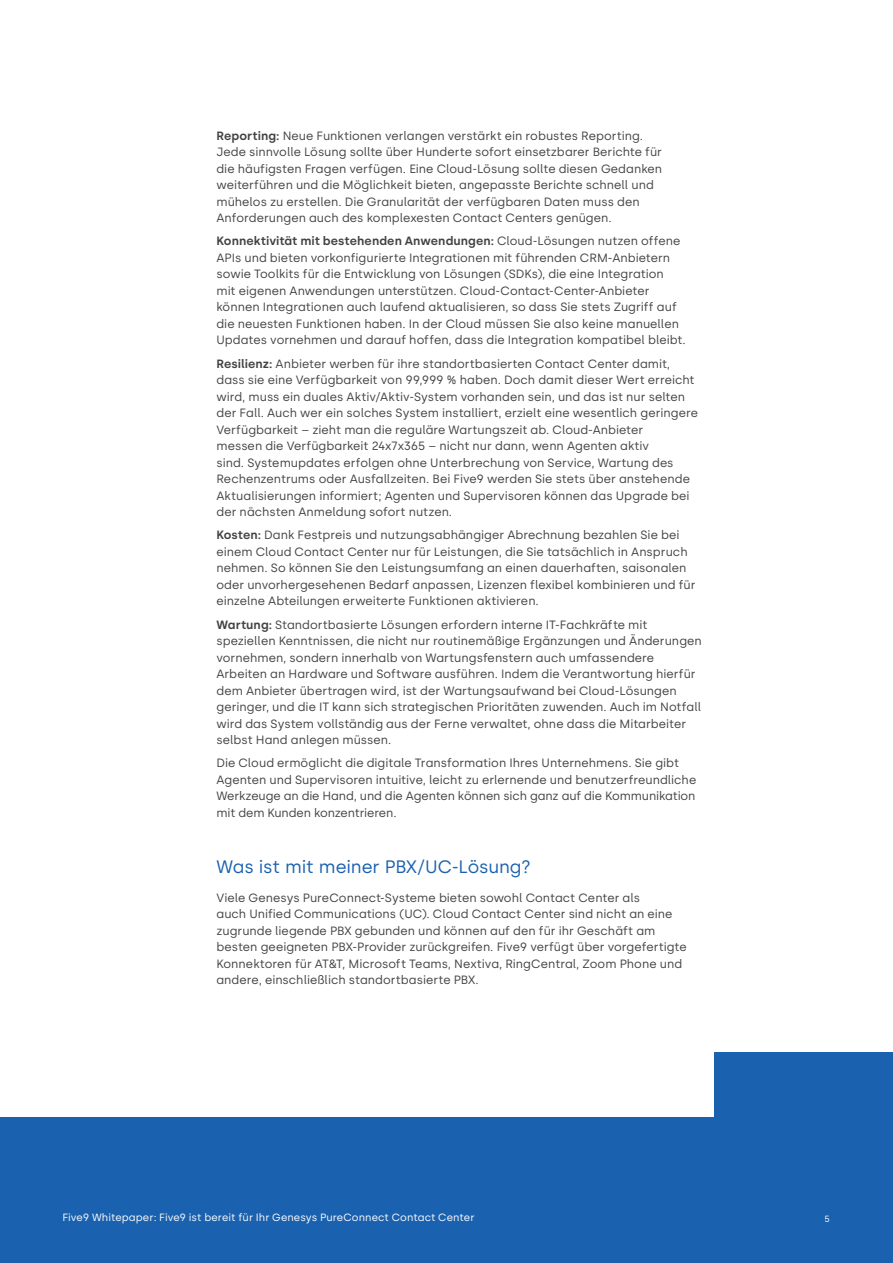
<style>
.page{position:relative;width:893px;height:1263px;background:#fff}
.page>*{position:absolute;margin:0;border:0;box-sizing:border-box;transform-origin:0 0}
.t1{font:18px "Silka";letter-spacing:-.005em;color:#1a61af}
.t2{font:12px/16.5px "Silka";color:#444141}
.t3{font:10.5px "Silka";letter-spacing:.005em;color:#fff}
.t4{font:9px "Silka";color:#fff}
.s1{font-weight:600}
</style>
<div class="page">
<div style="left:715px;top:1053px;width:178px;height:210px;background:#1a61af"></div>
<div style="left:0;top:1117px;width:717px;height:146px;background:#1a61af"></div>
<p class="t2" style="left:216px;top:127px;width:447px"><span class="s1">Reporting:</span> Neue Funktionen verlangen verstärkt ein robustes Reporting.<br>Jede sinnvolle Lösung sollte über Hunderte sofort einsetzbarer Berichte für die häufigsten Fragen verfügen. Eine Cloud-Lösung sollte diesen Gedanken weiterführen und die Möglichkeit bieten, angepasste Berichte schnell und mühelos zu erstellen. Die Granularität der verfügbaren Daten muss den Anforderungen auch des komplexesten Contact Centers genügen.</p>
<p class="t2" style="left:216px;top:233px;width:471px"><span class="s1">Konnektivität mit bestehenden Anwendungen:</span> Cloud-Lösungen nutzen offene APIs und bieten vorkonfigurierte Integrationen mit führenden CRM-Anbietern sowie Toolkits für die Entwicklung von Lösungen (SDKs), die eine Integration mit eigenen Anwendungen unterstützen. Cloud-Contact-Center-Anbieter können Integrationen auch laufend aktualisieren, so dass Sie stets Zugriff auf die neuesten Funktionen haben. In der Cloud müssen Sie also keine manuellen Updates vornehmen und darauf hoffen, dass die Integration kompatibel bleibt.</p>
<p class="t2" style="left:216px;top:355px;width:483px"><span class="s1">Resilienz:</span> Anbieter werben für ihre standortbasierten Contact Center damit, dass sie eine Verfügbarkeit von 99,999 % haben. Doch damit dieser Wert erreicht wird, muss ein duales Aktiv/Aktiv-System vorhanden sein, und das ist nur selten der Fall. Auch wer ein solches System installiert, erzielt eine wesentlich geringere Verfügbarkeit – zieht man die reguläre Wartungszeit ab. Cloud-Anbieter<br>messen die Verfügbarkeit 24x7x365 – nicht nur dann, wenn Agenten aktiv<br>sind. Systemupdates erfolgen ohne Unterbrechung von Service, Wartung des Rechenzentrums oder Ausfallzeiten. Bei Five9 werden Sie stets über anstehende Aktualisierungen informiert; Agenten und Supervisoren können das Upgrade bei der nächsten Anmeldung sofort nutzen.</p>
<p class="t2" style="left:216px;top:527px;width:481px"><span class="s1">Kosten:</span> Dank Festpreis und nutzungsabhängiger Abrechnung bezahlen Sie bei einem Cloud Contact Center nur für Leistungen, die Sie tatsächlich in Anspruch nehmen. So können Sie den Leistungsumfang an einen dauerhaften, saisonalen oder unvorhergesehenen Bedarf anpassen, Lizenzen flexibel kombinieren und für einzelne Abteilungen erweiterte Funktionen aktivieren.</p>
<p class="t2" style="left:216px;top:616px;width:487px"><span class="s1">Wartung:</span> Standortbasierte Lösungen erfordern interne IT-Fachkräfte mit speziellen Kenntnissen, die nicht nur routinemäßige Ergänzungen und Änderungen vornehmen, sondern innerhalb von Wartungsfenstern auch umfassendere Arbeiten an Hardware und Software ausführen. Indem die Verantwortung hierfür dem Anbieter übertragen wird, ist der Wartungsaufwand bei Cloud-Lösungen geringer, und die IT kann sich strategischen Prioritäten zuwenden. Auch im Notfall wird das System vollständig aus der Ferne verwaltet, ohne dass die Mitarbeiter selbst Hand anlegen müssen.</p>
<p class="t2" style="left:216px;top:755px;width:481px">Die Cloud ermöglicht die digitale Transformation Ihres Unternehmens. Sie gibt Agenten und Supervisoren intuitive, leicht zu erlernende und benutzerfreundliche Werkzeuge an die Hand, und die Agenten können sich ganz auf die Kommunikation mit dem Kunden konzentrieren.</p>
<h1 class="t1" style="left:216px;top:855px;width:316px">Was ist mit meiner PBX/UC-Lösung?</h1>
<p class="t2" style="left:216px;top:889px;width:472px">Viele Genesys PureConnect-Systeme bieten sowohl Contact Center als<br>auch Unified Communications (UC). Cloud Contact Center sind nicht an eine zugrunde liegende PBX gebunden und können auf den für ihr Geschäft am besten geeigneten PBX-Provider zurückgreifen. Five9 verfügt über vorgefertigte Konnektoren für AT&amp;T, Microsoft Teams, Nextiva, RingCentral, Zoom Phone und andere, einschließlich standortbasierte PBX.</p>
<p class="t3" style="left:62px;top:1211px;width:414px">Five9 Whitepaper: Five9 ist bereit für Ihr Genesys PureConnect Contact Center</p>
<p class="t4" style="left:824px;top:1214px;width:7px">5</p>
</div>
